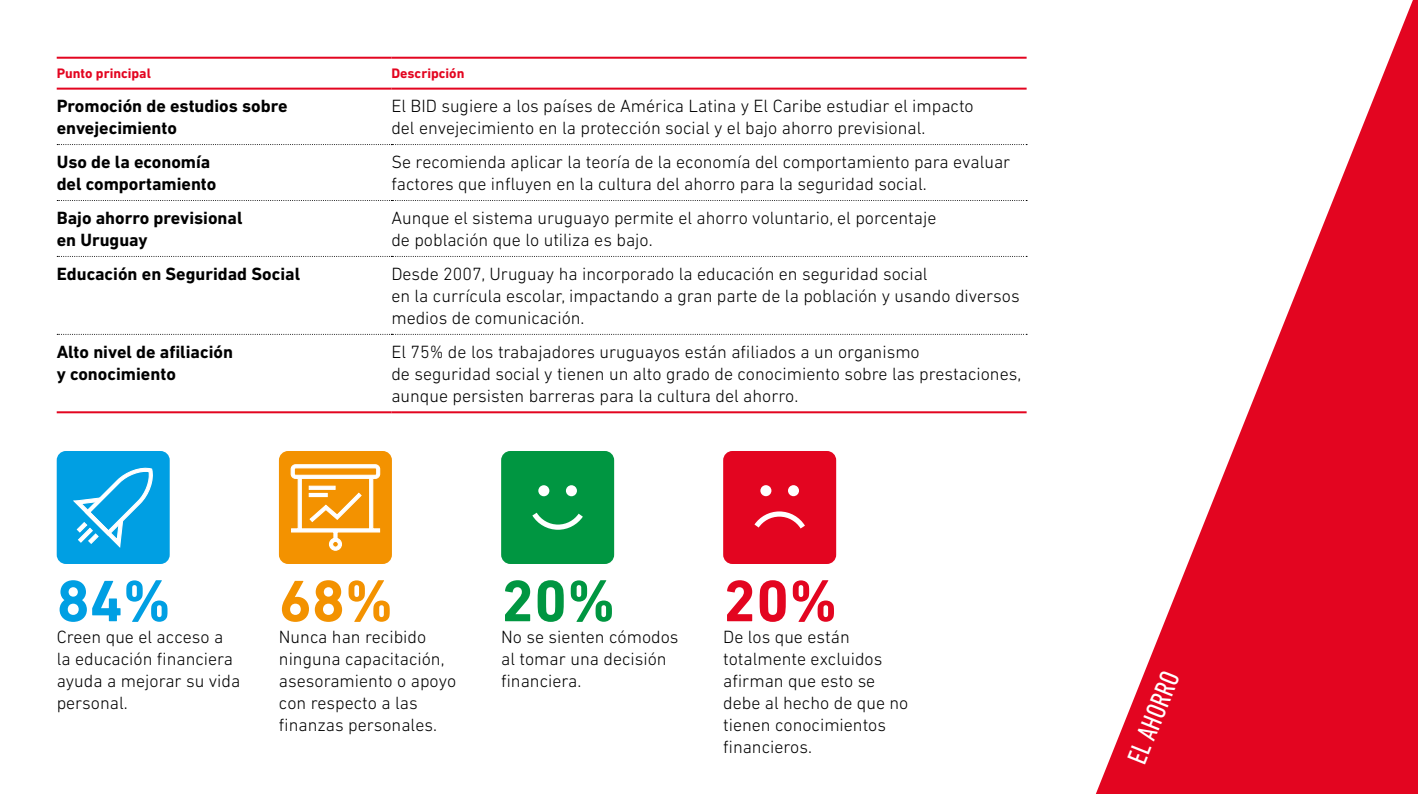
<style>
.page{position:relative;width:1418px;height:794px;background:#fff}
.page>*{position:absolute;margin:0;border:0;box-sizing:border-box;transform-origin:0 0}
.t1{font:700 59.4px "DIN Next LT Pro";color:#009fe3}
.t2{font:700 59.4px "DIN Next LT Pro";color:#f39200}
.t3{font:700 59.4px "DIN Next LT Pro";color:#009641}
.t4{font:700 59.4px "DIN Next LT Pro";color:#e30520}
.t5{font:condensed 28px "DIN Next LT Pro";color:#fff}
.t6{font:300 18px/22px "DIN Next LT Pro";color:#000}
.t7{font:700 18px/22px "DIN Next LT Pro";color:#000}
.t8{font:700 14px "DIN Next LT Pro";color:#e30520}
</style>
<div class="page">
<div style="left:57px;top:451px;width:113px;height:113px;background:#009fe3;border-radius:9px"></div>
<svg style="left:73px;top:467px;width:80px;height:81px"></svg>
<div style="left:279px;top:451px;width:113px;height:113px;background:#f39200;border-radius:9px"></div>
<svg style="left:290px;top:464px;width:91px;height:87px"></svg>
<div style="left:501px;top:451px;width:113px;height:113px;background:#009641;border-radius:9px"></div>
<div style="left:538px;top:485px;width:11px;height:11px;background:#fff;border-radius:50%"></div>
<div style="left:566px;top:485px;width:11px;height:11px;background:#fff;border-radius:50%"></div>
<svg style="left:532px;top:512px;width:51px;height:18px"></svg>
<div style="left:723px;top:451px;width:113px;height:113px;background:#e30520;border-radius:9px"></div>
<div style="left:760px;top:485px;width:11px;height:11px;background:#fff;border-radius:50%"></div>
<div style="left:788px;top:485px;width:11px;height:11px;background:#fff;border-radius:50%"></div>
<svg style="left:754px;top:511px;width:51px;height:18px"></svg>
<svg style="left:1096px;top:0;width:321px;height:794px;fill:#e30520"></svg>
<hr style="left:57px;top:57px;width:334px;height:2px;background:#e30520">
<hr style="left:391px;top:57px;width:635px;height:2px;background:#e30520">
<hr style="left:57px;top:88px;width:334px;height:2px;background:#e30520">
<hr style="left:391px;top:88px;width:635px;height:2px;background:#e30520">
<svg style="left:57px;top:144px;width:970px;height:1px"></svg>
<svg style="left:57px;top:200px;width:970px;height:1px"></svg>
<svg style="left:57px;top:256px;width:970px;height:1px"></svg>
<svg style="left:57px;top:334px;width:970px;height:1px"></svg>
<hr style="left:57px;top:411px;width:334px;height:2px;background:#e30520">
<hr style="left:391px;top:411px;width:635px;height:2px;background:#e30520">
<p class="t8" style="left:57px;top:65px;width:96px">Punto principal</p>
<p class="t8" style="left:391px;top:65px;width:75px">Descripción</p>
<p class="t7" style="left:57px;top:95px;width:232px">Promoción de estudios sobre envejecimiento</p>
<p class="t6" style="left:391px;top:95px;width:584px">El BID sugiere a los países de América Latina y El Caribe estudiar el impacto del envejecimiento en la protección social y el bajo ahorro previsional.</p>
<p class="t7" style="left:57px;top:151px;width:161px">Uso de la economía del comportamiento</p>
<p class="t6" style="left:391px;top:151px;width:620px">Se recomienda aplicar la teoría de la economía del comportamiento para evaluar factores que influyen en la cultura del ahorro para la seguridad social.</p>
<p class="t7" style="left:57px;top:207px;width:187px">Bajo ahorro previsional en Uruguay</p>
<p class="t6" style="left:391px;top:207px;width:546px">Aunque el sistema uruguayo permite el ahorro voluntario, el porcentaje de población que lo utiliza es bajo.</p>
<p class="t7" style="left:57px;top:263px;width:245px">Educación en Seguridad Social</p>
<p class="t6" style="left:391px;top:263px;width:630px">Desde 2007, Uruguay ha incorporado la educación en seguridad social<br>en la currícula escolar, impactando a gran parte de la población y usando diversos medios de comunicación.</p>
<p class="t7" style="left:57px;top:341px;width:178px">Alto nivel de afiliación y conocimiento</p>
<p class="t6" style="left:391px;top:341px;width:631px">El 75% de los trabajadores uruguayos están afiliados a un organismo<br>de seguridad social y tienen un alto grado de conocimiento sobre las prestaciones, aunque persisten barreras para la cultura del ahorro.</p>
<h1 class="t1" style="left:57px;top:566px;width:116px">84%</h1>
<p class="t6" style="left:57px;top:626px;width:185px">Creen que el acceso a la educación financiera ayuda a mejorar su vida personal.</p>
<h1 class="t2" style="left:279px;top:566px;width:116px">68%</h1>
<p class="t6" style="left:279px;top:626px;width:179px">Nunca han recibido ninguna capacitación, asesoramiento o apoyo con respecto a las finanzas personales.</p>
<p class="t6" style="left:501px;top:626px;width:179px">No se sienten cómodos</p>
<h1 class="t3" style="left:501px;top:566px;width:116px">20%</h1>
<p class="t6" style="left:501px;top:648px;width:167px">al tomar una decisión financiera.</p>
<h1 class="t4" style="left:723px;top:566px;width:116px">20%</h1>
<p class="t6" style="left:723px;top:626px;width:187px">De los que están totalmente excluidos afirman que esto se debe al hecho de que no tienen conocimientos financieros.</p>
<h2 class="t5" style="left:1120px;top:756px;width:98px;rotate:-68deg">EL AHORRO</h2>
</div>
